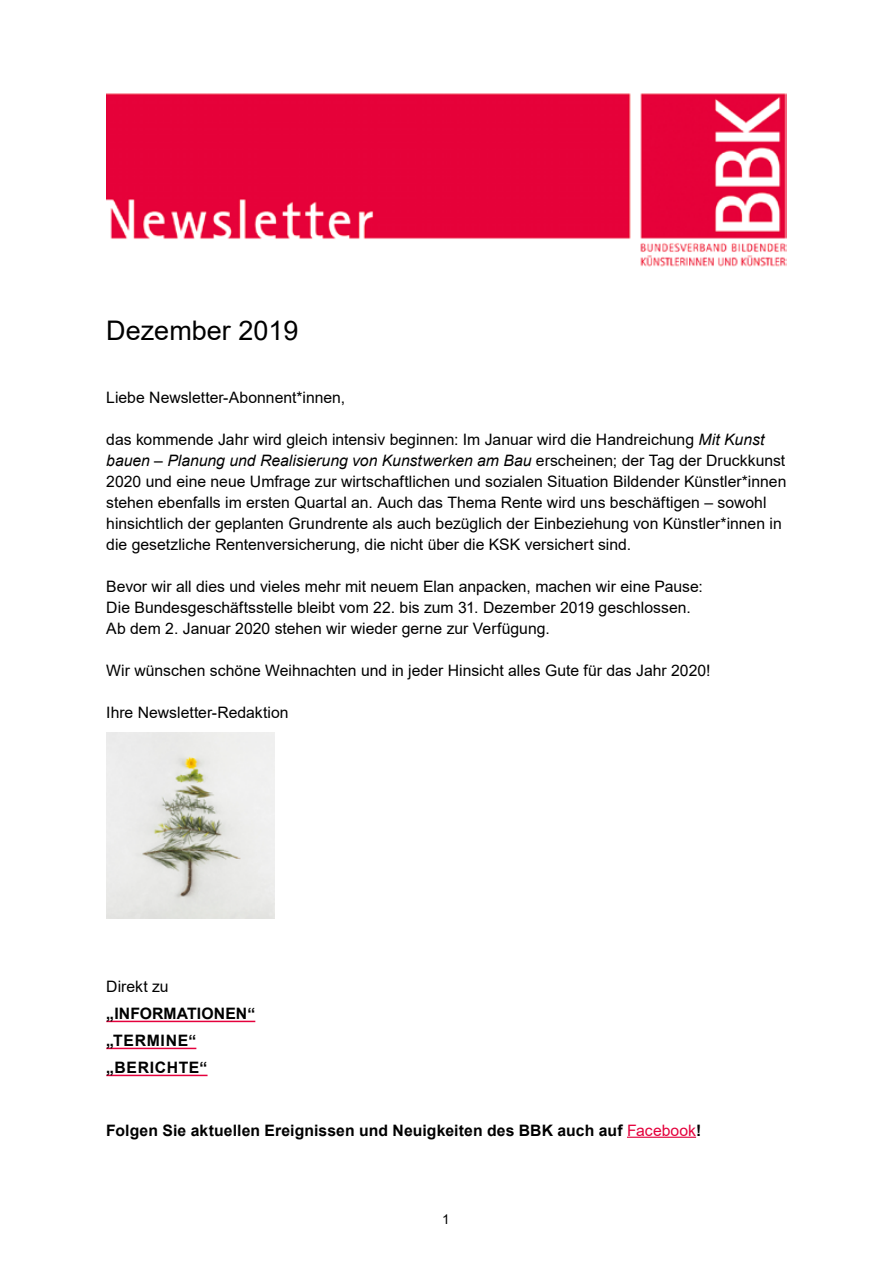
<style>
.page{position:relative;width:893px;height:1263px;background:#fff}
.page>*{position:absolute;margin:0;border:0;box-sizing:border-box;transform-origin:0 0}
.t1{font:27px "Arial";color:#000}
.t2{font:15.75px/21px "Arial";color:#000}
.t3{font:700 15.75px "Arial";letter-spacing:.005em;color:#000}
.t4{font:700 15.75px/27px "Arial";letter-spacing:.03em;color:#000}
.t5{font:13.5px "Arial";color:#000}
.s1{font-style:italic}
.s2{font-weight:400;color:#e4003c}
</style>
<div class="page">
<img style="left:106px;top:94px;width:681px;height:173px">
<hr style="left:106px;top:1021px;width:149px;height:1px;background:#e4003c">
<hr style="left:106px;top:1048px;width:90px;height:1px;background:#e4003c">
<hr style="left:106px;top:1075px;width:102px;height:1px;background:#e4003c">
<hr style="left:627px;top:1137px;width:69px;height:1px;background:#e4003c">
<img style="left:106px;top:733px;width:168px;height:185px">
<h1 class="t1" style="left:106px;top:312px;width:194px">Dezember 2019</h1>
<p class="t2" style="left:106px;top:387px;width:240px">Liebe Newsletter-Abonnent*innen,</p>
<p class="t2" style="left:106px;top:429px;width:682px">das kommende Jahr wird gleich intensiv beginnen: Im Januar wird die Handreichung <span class="s1">Mit Kunst bauen – Planung und Realisierung von Kunstwerken am Bau</span> erscheinen; der Tag der Druckkunst 2020 und eine neue Umfrage zur wirtschaftlichen und sozialen Situation Bildender Künstler*innen stehen ebenfalls im ersten Quartal an. Auch das Thema Rente wird uns beschäftigen – sowohl hinsichtlich der geplanten Grundrente als auch bezüglich der Einbeziehung von Künstler*innen in die gesetzliche Rentenversicherung, die nicht über die KSK versichert sind.</p>
<p class="t2" style="left:106px;top:576px;width:598px">Bevor wir all dies und vieles mehr mit neuem Elan anpacken, machen wir eine Pause:<br>Die Bundesgeschäftsstelle bleibt vom 22. bis zum 31. Dezember 2019 geschlossen.<br>Ab dem 2. Januar 2020 stehen wir wieder gerne zur Verfügung.</p>
<p class="t2" style="left:106px;top:660px;width:606px">Wir wünschen schöne Weihnachten und in jeder Hinsicht alles Gute für das Jahr 2020!</p>
<p class="t2" style="left:106px;top:702px;width:184px">Ihre Newsletter-Redaktion</p>
<p class="t2" style="left:106px;top:975px;width:64px">Direkt zu</p>
<p class="t4" style="left:106px;top:1000px;width:151px">„INFORMATIONEN“ „TERMINE“ „BERICHTE“</p>
<p class="t3" style="left:106px;top:1119px;width:596px">Folgen Sie aktuellen Ereignissen und Neuigkeiten des BBK auch auf <span class="s2">Facebook</span>!</p>
<p class="t5" style="left:442px;top:1210px;width:9px">1</p>
</div>
